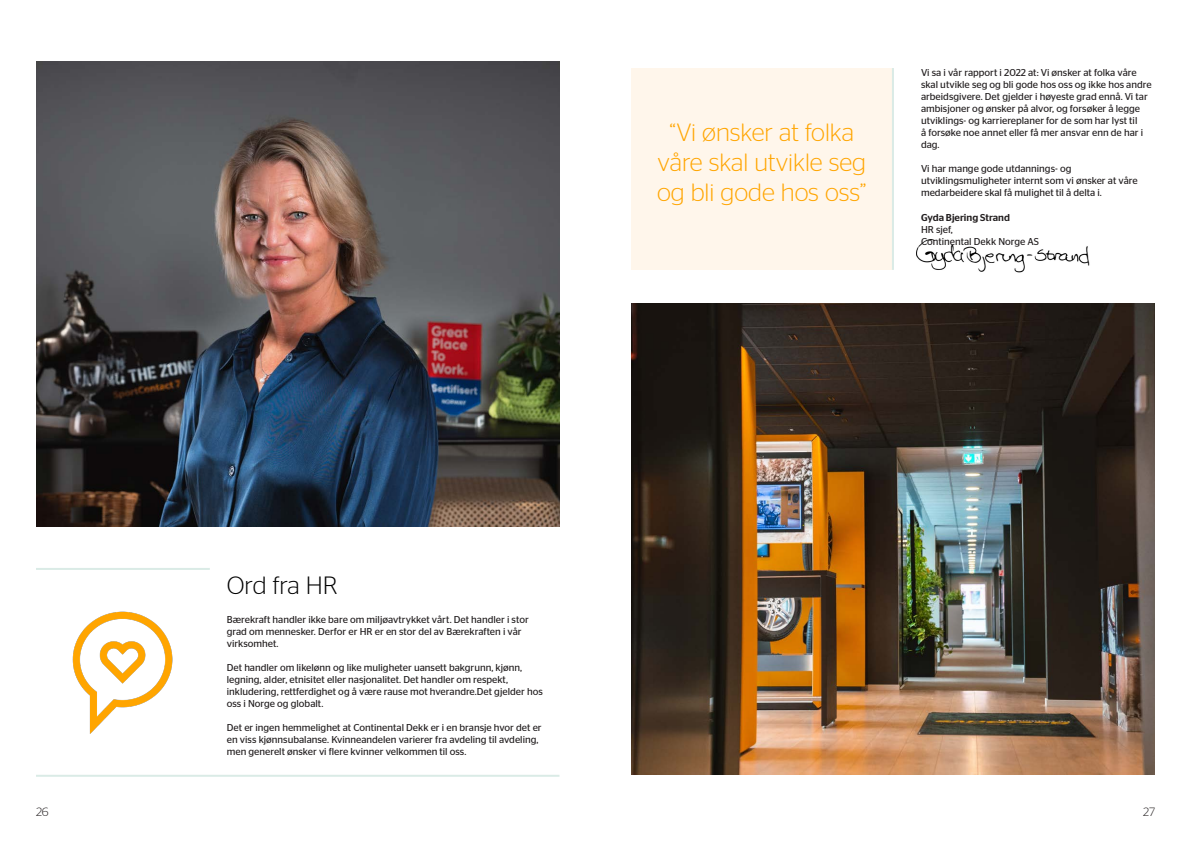
<style>
.page{position:relative;width:1191px;height:842px;background:#fff}
.page>*{position:absolute;margin:0;border:0;box-sizing:border-box;transform-origin:0 0}
.t1{font:300 25px/30px "Continental Stag Sans";color:#ffa500;text-align:center}
.t2{font:300 25px "Continental Stag Sans";color:#000}
.t3{font:300 12px "Continental Stag Sans";color:#231f20}
.t4{font:10px/12px "Continental Stag Sans";color:#231f20}
.t5{font:500 10px "Continental Stag Sans";color:#231f20}
</style>
<div class="page">
<div style="left:631px;top:68px;width:261px;height:202px;background:#fff6eb"></div>
<hr style="left:36px;top:775px;width:523px;height:2px;background:#daebe6">
<hr style="left:36px;top:568px;width:174px;height:2px;background:#daebe6">
<hr style="left:892px;top:68px;width:2px;height:202px;background:#daebe6">
<img style="left:72px;top:611px;width:101px;height:122px">
<img style="left:36px;top:61px;width:523px;height:465px">
<img style="left:631px;top:304px;width:524px;height:471px">
<img style="left:917px;top:240px;width:173px;height:33px">
<p class="t3" style="left:36px;top:805px;width:14px">26</p>
<p class="t1" style="left:657px;top:117px;width:211px">“Vi ønsker at folka våre skal utvikle seg og bli gode hos oss”</p>
<p class="t4" style="left:921px;top:66px;width:232px">Vi sa i vår rapport i 2022 at: Vi ønsker at folka våre skal utvikle seg og bli gode hos oss og ikke hos andre arbeidsgivere. Det gjelder i høyeste grad ennå. Vi tar ambisjoner og ønsker på alvor, og forsøker å legge utviklings- og karriereplaner for de som har lyst til<br>å forsøke noe annet eller få mer ansvar enn de har i dag.</p>
<p class="t4" style="left:921px;top:162px;width:152px">Vi har mange gode utdannings- og</p>
<p class="t4" style="left:921px;top:174px;width:218px">utviklingsmuligheter internt som vi ønsker at våre medarbeidere skal få mulighet til å delta i.</p>
<p class="t5" style="left:921px;top:212px;width:90px">Gyda Bjering Strand</p>
<p class="t4" style="left:921px;top:224px;width:33px">HR sjef,</p>
<p class="t4" style="left:921px;top:236px;width:120px">Continental Dekk Norge AS</p>
<p class="t2" style="left:227px;top:572px;width:113px">Ord fra HR</p>
<p class="t4" style="left:227px;top:614px;width:303px">Bærekraft handler ikke bare om miljøavtrykket vårt. Det handler i stor grad om mennesker. Derfor er HR er en stor del av Bærekraften i vår</p>
<p class="t4" style="left:227px;top:638px;width:53px">virksomhet.</p>
<p class="t4" style="left:227px;top:662px;width:297px">Det handler om likelønn og like muligheter uansett bakgrunn, kjønn,</p>
<p class="t4" style="left:227px;top:674px;width:283px">legning, alder, etnisitet eller nasjonalitet. Det handler om respekt,</p>
<p class="t4" style="left:227px;top:686px;width:317px">inkludering, rettferdighet og å være rause mot hverandre.Det gjelder hos oss i Norge og globalt.</p>
<p class="t4" style="left:227px;top:722px;width:316px">Det er ingen hemmelighet at Continental Dekk er i en bransje hvor det er en viss kjønnsubalanse. Kvinneandelen varierer fra avdeling til avdeling, men generelt ønsker vi flere kvinner velkommen til oss.</p>
<p class="t3" style="left:1143px;top:805px;width:13px">27</p>
</div>
